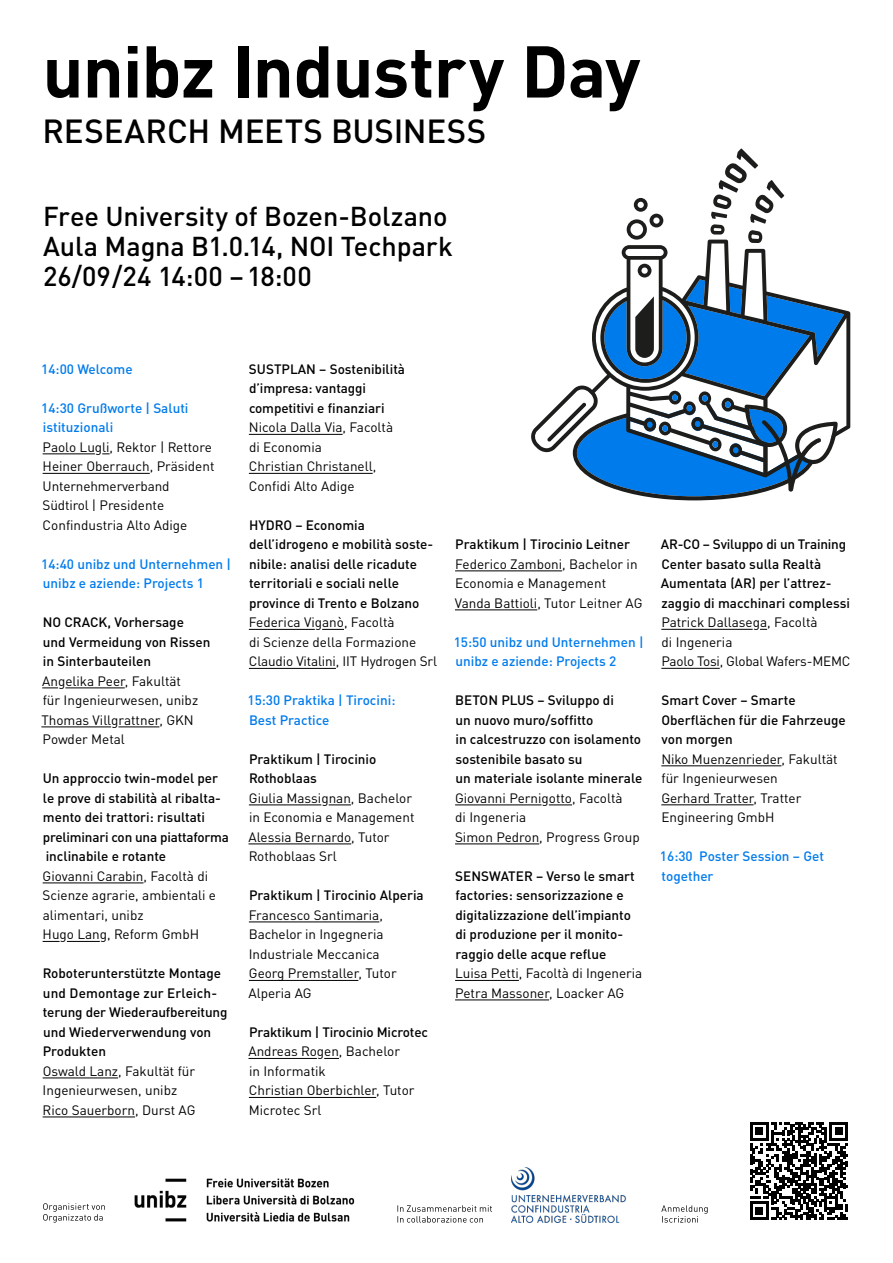
<style>
.page{position:relative;width:893px;height:1263px;background:#fff}
.page>*{position:absolute;margin:0;border:0;box-sizing:border-box;transform-origin:0 0}
.t1{font:700 72px "DINOT";letter-spacing:-.01em;color:#000}
.t2{font:500 33px "DINOT";letter-spacing:-.005em;color:#000}
.t3{font:500 27px/30px "DINOT";letter-spacing:-.005em;color:#000}
.t4{font:13.5px/19.5px "DINOT";color:#000}
.t5{font:500 13.5px/19.5px "DINOT";color:#000}
.t6{font:500 13.5px/19.5px "DINOT";color:#007bec}
</style>
<div class="page">
<hr style="left:43px;top:453px;width:52px;height:1px;background:#000">
<hr style="left:43px;top:473px;width:107px;height:1px;background:#000">
<svg style="left:42px;top:687px;width:16px;height:1px"></svg>
<hr style="left:65px;top:687px;width:60px;height:1px;background:#000">
<hr style="left:41px;top:726px;width:70px;height:1px;background:#000">
<hr style="left:118px;top:726px;width:41px;height:1px;background:#000">
<hr style="left:43px;top:882px;width:101px;height:1px;background:#000">
<svg style="left:43px;top:941px;width:17px;height:1px"></svg>
<hr style="left:67px;top:941px;width:33px;height:1px;background:#000">
<hr style="left:43px;top:1077px;width:75px;height:1px;background:#000">
<hr style="left:43px;top:1116px;width:92px;height:1px;background:#000">
<hr style="left:249px;top:434px;width:94px;height:1px;background:#000">
<hr style="left:249px;top:473px;width:124px;height:1px;background:#000">
<hr style="left:249px;top:629px;width:66px;height:1px;background:#000">
<svg style="left:322px;top:629px;width:22px;height:1px"></svg>
<hr style="left:249px;top:668px;width:87px;height:1px;background:#000">
<hr style="left:249px;top:804px;width:72px;height:1px;background:#000">
<svg style="left:329px;top:804px;width:22px;height:1px"></svg>
<hr style="left:248px;top:843px;width:103px;height:1px;background:#000">
<hr style="left:249px;top:921px;width:130px;height:1px;background:#000">
<hr style="left:249px;top:980px;width:109px;height:1px;background:#000">
<hr style="left:248px;top:1058px;width:69px;height:1px;background:#000">
<svg style="left:324px;top:1058px;width:15px;height:1px"></svg>
<hr style="left:249px;top:1097px;width:127px;height:1px;background:#000">
<hr style="left:455px;top:570px;width:107px;height:1px;background:#000">
<hr style="left:455px;top:609px;width:82px;height:1px;background:#000">
<hr style="left:455px;top:804px;width:86px;height:1px;background:#000">
<svg style="left:549px;top:804px;width:23px;height:1px"></svg>
<hr style="left:455px;top:843px;width:84px;height:1px;background:#000">
<hr style="left:455px;top:980px;width:64px;height:1px;background:#000">
<hr style="left:455px;top:999px;width:94px;height:1px;background:#000">
<hr style="left:661px;top:629px;width:92px;height:1px;background:#000">
<hr style="left:661px;top:668px;width:59px;height:1px;background:#000">
<hr style="left:661px;top:765px;width:120px;height:1px;background:#000">
<hr style="left:661px;top:804px;width:93px;height:1px;background:#000">
<svg style="left:627px;top:198px;width:36px;height:42px"></svg>
<svg style="left:531px;top:240px;width:319px;height:260px"></svg>
<svg style="left:710px;top:149px;width:74px;height:94px"></svg>
<svg style="left:547px;top:264px;width:299px;height:232px"></svg>
<img style="left:511px;top:1168px;width:115px;height:54px">
<svg style="left:397px;top:1205px;width:95px;height:17px"></svg>
<svg style="left:43px;top:1203px;width:62px;height:19px"></svg>
<img style="left:135px;top:1178px;width:220px;height:44px">
<svg style="left:750px;top:1122px;width:98px;height:98px"></svg>
<svg style="left:661px;top:1205px;width:47px;height:17px"></svg>
<h1 class="t1" style="left:43px;top:24px;width:600px">unibz Industry Day</h1>
<h2 class="t2" style="left:43px;top:110px;width:445px">RESEARCH MEETS BUSINESS</h2>
<h3 class="t3" style="left:43px;top:201px;width:411px">Free University of Bozen-Bolzano<br>Aula Magna B1.0.14, NOI Techpark<br>26/09/24 14:00 –18:00</h3>
<p class="t6" style="left:41px;top:359px;width:93px">14:00 Welcome</p>
<p class="t6" style="left:41px;top:398px;width:149px">14:30 Grußworte | Saluti istituzionali</p>
<p class="t4" style="left:43px;top:437px;width:173px">Paolo Lugli, Rektor | Rettore<br>Heiner Oberrauch, Präsident<br>Unternehmerverband<br>Südtirol | Presidente<br>Confindustria Alto Adige</p>
<p class="t6" style="left:41px;top:554px;width:191px">14:40 unibz und Unternehmen | unibz e aziende: Projects 1</p>
<p class="t5" style="left:43px;top:612px;width:169px">NO CRACK, Vorhersage<br>und Vermeidung von Rissen in Sinterbauteilen</p>
<p class="t4" style="left:41px;top:671px;width:158px">Angelika Peer, Fakultät für Ingenieurwesen, unibz<br>Thomas Villgrattner, GKN<br>Powder Metal</p>
<p class="t5" style="left:43px;top:768px;width:188px">Un approccio twin-model per le prove di stabilità al ribalta&shy;mento dei trattori: risultati preliminari con una piattaforma inclinabile e rotante</p>
<p class="t4" style="left:43px;top:866px;width:175px">Giovanni Carabin, Facoltà di<br>Scienze agrarie, ambientali e alimentari, unibz<br>Hugo Lang, Reform GmbH</p>
<p class="t5" style="left:43px;top:963px;width:186px">Roboterunterstützte Montage und Demontage zur Erleich&shy;terung der Wiederaufbereitung und Wiederverwendung von<br>Produkten</p>
<p class="t4" style="left:43px;top:1061px;width:154px">Oswald Lanz, Fakultät für<br>Ingenieurwesen, unibz<br>Rico Sauerborn, Durst AG</p>
<p class="t5" style="left:249px;top:359px;width:158px">SUSTPLAN – Sostenibilità d’impresa: vantaggi competitivi e finanziari</p>
<p class="t4" style="left:249px;top:417px;width:146px">Nicola Dalla Via, Facoltà di Economia<br>Christian Christanell,<br>Confidi Alto Adige</p>
<p class="t5" style="left:249px;top:515px;width:186px">HYDRO – Economia dell’idrogeno e mobilità soste&shy;nibile: analisi delle ricadute territoriali e sociali nelle province di Trento e Bolzano</p>
<p class="t4" style="left:249px;top:612px;width:190px">Federica Viganò, Facoltà<br>di Scienze della Formazione<br>Claudio Vitalini, IIT Hydrogen Srl</p>
<p class="t6" style="left:247px;top:690px;width:149px">15:30 Praktika | Tirocini:<br>Best Practice</p>
<p class="t5" style="left:249px;top:749px;width:129px">Praktikum | Tirocinio<br>Rothoblaas</p>
<p class="t4" style="left:248px;top:788px;width:167px">Giulia Massignan, Bachelor in Economia e Management<br>Alessia Bernardo, Tutor<br>Rothoblaas Srl</p>
<p class="t5" style="left:249px;top:885px;width:176px">Praktikum | Tirocinio Alperia</p>
<p class="t4" style="left:248px;top:905px;width:150px">Francesco Santimaria,<br>Bachelor in Ingegneria<br>Industriale Meccanica<br>Georg Premstaller, Tutor<br>Alperia AG</p>
<p class="t5" style="left:249px;top:1022px;width:181px">Praktikum | Tirocinio Microtec</p>
<p class="t4" style="left:248px;top:1041px;width:168px">Andreas Rogen, Bachelor<br>in Informatik<br>Christian Oberbichler, Tutor<br>Microtec Srl</p>
<p class="t5" style="left:455px;top:534px;width:176px">Praktikum | Tirocinio Leitner</p>
<p class="t4" style="left:455px;top:554px;width:189px">Federico Zamboni, Bachelor in<br>Economia e Management<br>Vanda Battioli, Tutor Leitner AG</p>
<p class="t6" style="left:454px;top:632px;width:191px">15:50 unibz und Unternehmen | unibz e aziende: Projects 2</p>
<p class="t5" style="left:455px;top:690px;width:189px">BETON PLUS – Sviluppo di<br>un nuovo muro/soffitto<br>in calcestruzzo con isolamento sostenibile basato su<br>un materiale isolante minerale</p>
<p class="t4" style="left:455px;top:788px;width:186px">Giovanni Pernigotto, Facoltà<br>di Ingeneria<br>Simon Pedron, Progress Group</p>
<p class="t5" style="left:455px;top:866px;width:181px">SENSWATER – Verso le smart factories: sensorizzazione e digitalizzazione dell’impianto di produzione per il monito&shy;raggio delle acque reflue</p>
<p class="t4" style="left:455px;top:963px;width:189px">Luisa Petti, Facoltà di Ingeneria<br>Petra Massoner, Loacker AG</p>
<p class="t5" style="left:661px;top:534px;width:191px">AR-CO – Sviluppo di un Training<br>Center basato sulla Realtà<br>Aumentata (AR) per l’attrez&shy;zaggio di macchinari complessi</p>
<p class="t4" style="left:661px;top:612px;width:191px">Patrick Dallasega, Facoltà<br>di Ingeneria<br>Paolo Tosi, Global Wafers-MEMC</p>
<p class="t5" style="left:661px;top:690px;width:186px">Smart Cover – Smarte<br>Oberflächen für die Fahrzeuge von morgen</p>
<p class="t4" style="left:661px;top:749px;width:178px">Niko Muenzenrieder, Fakultät für Ingenieurwesen<br>Gerhard Tratter, Tratter<br>Engineering GmbH</p>
<p class="t6" style="left:660px;top:846px;width:166px">16:30 Poster Session – Get together</p>
</div>
